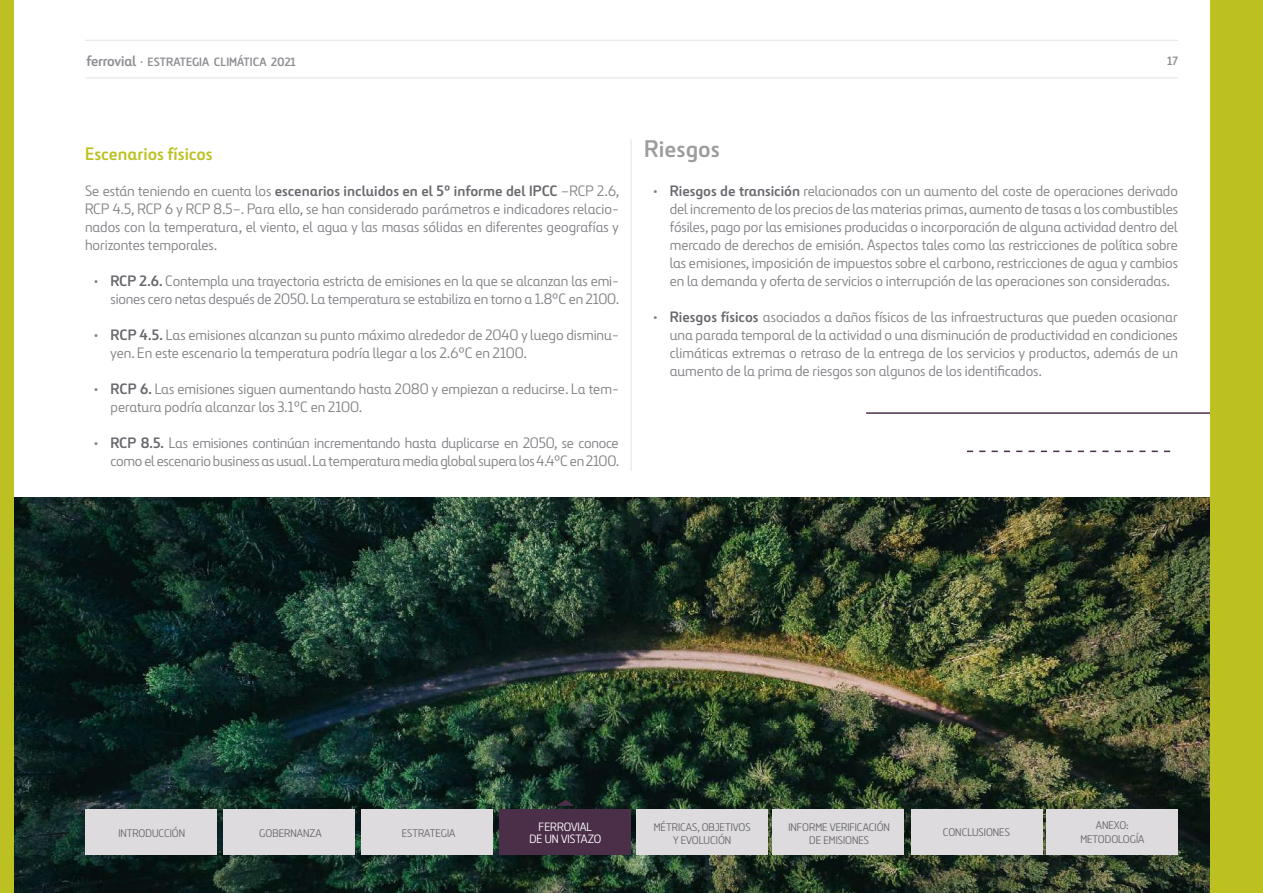
<style>
.page{position:relative;width:1263px;height:893px;background:#fff}
.page>*{position:absolute;margin:0;border:0;box-sizing:border-box;transform-origin:0 0}
.t1{font:700 24px "Ferrovial";color:#9f9ca0}
.t2{font:700 18px "Ferrovial";color:#bcc121}
.t3{font:15px/18px "Ferrovial";letter-spacing:-.01em;color:#838186;text-align:justify}
.t4{font:700 12px "Ferrovial";color:#908e93}
.t5{font:12px/12px "Ferrovial";color:#fff;text-align:center}
.t6{font:10.95px/13.2px "Ferrovial";color:#68686e;text-align:center}
.s1{font-size:15px}
.s2{font-weight:700;color:#68686e}
</style>
<div class="page">
<hr style="left:631px;top:139px;width:1px;height:332px;background:#e3e3e3">
<img style="left:14px;top:497px;width:1197px;height:396px">
<svg style="left:967px;top:451px;width:203px;height:1px"></svg>
<hr style="left:866px;top:412px;width:370px;height:2px;background:#4b2f49">
<div style="left:1211px;top:0;width:52px;height:893px;background:#bcc121"></div>
<div style="left:0;top:0;width:14px;height:893px;background:#bcc121"></div>
<hr style="left:85px;top:78px;width:1093px;height:1px;background:#e3e3e3">
<hr style="left:85px;top:40px;width:1093px;height:1px;background:#e3e3e3">
<div style="left:86px;top:809px;width:131px;height:45px;background:#dddbdd"></div>
<div style="left:224px;top:809px;width:131px;height:46px;background:#dddbdd"></div>
<div style="left:361px;top:809px;width:131px;height:46px;background:#dddbdd"></div>
<div style="left:499px;top:809px;width:131px;height:46px;background:#4b2f49"></div>
<div style="left:636px;top:809px;width:131px;height:46px;background:#dddbdd"></div>
<div style="left:773px;top:809px;width:131px;height:46px;background:#dddbdd"></div>
<svg style="left:557px;top:800px;width:17px;height:6px"></svg>
<div style="left:1047px;top:809px;width:131px;height:46px;background:#dddbdd"></div>
<div style="left:911px;top:809px;width:131px;height:46px;background:#dddbdd"></div>
<p class="t4" style="left:85px;top:54px;width:212px"><span class="s1">∆</span> · ESTRATEGIA CLIMÁTICA 2021</p>
<p class="t4" style="left:1167px;top:53px;width:12px">17</p>
<p class="t2" style="left:85px;top:143px;width:129px">Escenarios físicos</p>
<p class="t3" style="left:85px;top:182px;width:536px">Se están teniendo en cuenta los <span class="s2">escenarios incluidos en el 5º informe del IPCC</span> –RCP 2.6, RCP 4.5, RCP 6 y RCP 8.5–. Para ello, se han considerado parámetros e indicadores relacio&shy;nados con la temperatura, el viento, el agua y las masas sólidas en diferentes geografías y horizontes temporales.</p>
<p class="t3" style="left:94px;top:272px;width:527px;text-align:right">• <span class="s2">RCP 2.6.</span> Contempla una trayectoria estricta de emisiones en la que se alcanzan las emi&shy;siones cero netas después de 2050. La temperatura se estabiliza en torno a 1.8ºC en 2100.</p>
<p class="t3" style="left:111px;top:326px;width:510px;text-indent:-17px">• <span class="s2">RCP 4.5.</span> Las emisiones alcanzan su punto máximo alrededor de 2040 y luego disminu&shy;yen. En este escenario la temperatura podría llegar a los 2.6ºC en 2100.</p>
<p class="t3" style="left:111px;top:380px;width:510px;text-indent:-17px">• <span class="s2">RCP 6.</span> Las emisiones siguen aumentando hasta 2080 y empiezan a reducirse. La tem&shy;peratura podría alcanzar los 3.1ºC en 2100.</p>
<p class="t3" style="left:94px;top:434px;width:527px;text-align:right">• <span class="s2">RCP 8.5.</span> Las emisiones continúan incrementando hasta duplicarse en 2050, se conoce como el escenario business as usual. La temperatura media global supera los 4.4ºC en 2100.</p>
<h1 class="t1" style="left:644px;top:134px;width:77px">Riesgos</h1>
<p class="t3" style="left:670px;top:182px;width:510px;text-indent:-17px">• <span class="s2">Riesgos de transición</span> relacionados con un aumento del coste de operaciones derivado del incremento de los precios de las materias primas, aumento de tasas a los combustibles fósiles, pago por las emisiones producidas o incorporación de alguna actividad dentro del mercado de derechos de emisión. Aspectos tales como las restricciones de política sobre las emisiones, imposición de impuestos sobre el carbono, restricciones de agua y cambios en la demanda y oferta de servicios o interrupción de las operaciones son consideradas.</p>
<p class="t3" style="left:670px;top:308px;width:510px;text-indent:-17px">• <span class="s2">Riesgos físicos</span> asociados a daños físicos de las infraestructuras que pueden ocasionar una parada temporal de la actividad o una disminución de productividad en condiciones climáticas extremas o retraso de la entrega de los servicios y productos, además de un aumento de la prima de riesgos son algunos de los identificados.</p>
<p class="t6" style="left:118px;top:826px;width:68px">INTRODUCCIÓN</p>
<p class="t6" style="left:259px;top:826px;width:64px">GOBERNANZA</p>
<p class="t6" style="left:788px;top:820px;width:103px">INFORME VERIFICACIÓN<br>DE EMISIONES</p>
<p class="t6" style="left:402px;top:826px;width:55px">ESTRATEGIA</p>
<p class="t5" style="left:529px;top:821px;width:73px">FERROVIAL<br>DE UN VISTAZO</p>
<p class="t6" style="left:654px;top:820px;width:98px">MÉTRICAS, OBJETIVOS<br>Y EVOLUCIÓN</p>
<p class="t6" style="left:1080px;top:819px;width:66px">ANEXO:<br>METODOLOGÍA</p>
<p class="t6" style="left:943px;top:825px;width:68px">CONCLUSIONES</p>
</div>
